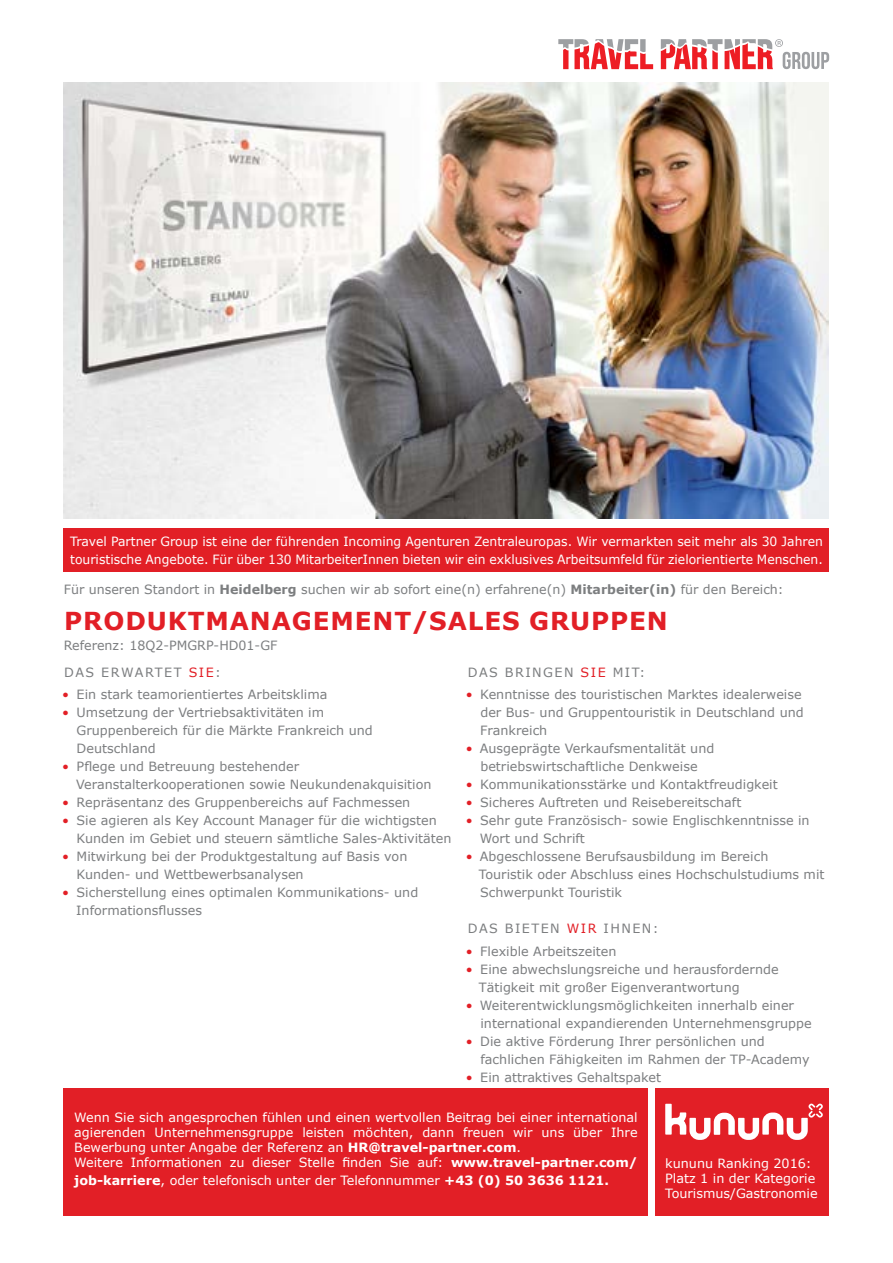
<style>
.page{position:relative;width:893px;height:1263px;background:#fff}
.page>*{position:absolute;margin:0;border:0;box-sizing:border-box;transform-origin:0 0}
.t1{font:700 24.75px "Verdana";letter-spacing:.035em;color:#e21f26}
.t2{font:12.75px/18px "Verdana";color:#7c7e80}
.t3{font:12.75px/15px "Verdana";color:#fff}
.t4{font:12.75px "Verdana";letter-spacing:.115em;color:#7c7e80}
.s1{font-weight:700}
.s2{color:#e21f26}
</style>
<div class="page">
<svg style="left:558px;top:39px;width:271px;height:30px"></svg>
<div style="left:64px;top:528px;width:765px;height:44px;background:#e21f26"></div>
<div style="left:64px;top:1088px;width:584px;height:127px;background:#e21f26"></div>
<div style="left:655px;top:1088px;width:174px;height:127px;background:#e21f26"></div>
<svg style="left:665px;top:1103px;width:158px;height:37px"></svg>
<img style="left:64px;top:83px;width:765px;height:435px">
<p class="t3" style="left:70px;top:532px;width:754px;line-height:18px">Travel Partner Group ist eine der führenden Incoming Agenturen Zentraleuropas. Wir vermarkten seit mehr als 30 Jahren touristische Angebote. Für über 130 MitarbeiterInnen bieten wir ein exklusives Arbeitsumfeld für zielorientierte Menschen.</p>
<p class="t2" style="left:64px;top:580px;width:721px">Für unseren Standort in <span class="s1">Heidelberg</span> suchen wir ab sofort eine(n) erfahrene(n) <span class="s1">Mitarbeiter(in)</span> für den Bereich:</p>
<h1 class="t1" style="left:64px;top:603px;width:605px">PRODUKTMANAGEMENT/SALES GRUPPEN</h1>
<p class="t4" style="left:64px;top:664px;width:158px">DAS ERWARTET <span class="s2">SIE</span>:</p>
<p class="t2" style="left:62px;top:685px;width:267px"><span class="s2">•</span> Ein stark teamorientiertes Arbeitsklima</p>
<p class="t2" style="left:77px;top:703px;width:298px;text-indent:-14px"><span class="s2">•</span> Umsetzung der Vertriebsaktivitäten im<br>Gruppenbereich für die Märkte Frankreich und<br>Deutschland</p>
<p class="t2" style="left:76px;top:757px;width:357px;text-indent:-14px"><span class="s2">•</span> Pflege und Betreuung bestehender<br>Veranstalterkooperationen sowie Neukundenakquisition</p>
<p class="t2" style="left:62px;top:793px;width:350px"><span class="s2">•</span> Repräsentanz des Gruppenbereichs auf Fachmessen</p>
<p class="t2" style="left:77px;top:811px;width:376px;text-indent:-14px"><span class="s2">•</span> Sie agieren als Key Account Manager für die wichtigsten<br>Kunden im Gebiet und steuern sämtliche Sales-Aktivitäten</p>
<p class="t2" style="left:77px;top:847px;width:332px;text-indent:-14px"><span class="s2">•</span> Mitwirkung bei der Produktgestaltung auf Basis von<br>Kunden- und Wettbewerbsanalysen</p>
<p class="t2" style="left:76px;top:883px;width:344px;text-indent:-14px"><span class="s2">•</span> Sicherstellung eines optimalen Kommunikations- und<br>Informationsflusses</p>
<p class="t2" style="left:64px;top:636px;width:215px">Referenz: 18Q2-PMGRP-HD01-GF</p>
<p class="t4" style="left:468px;top:664px;width:179px">DAS BRINGEN <span class="s2">SIE</span> MIT:</p>
<p class="t2" style="left:480px;top:685px;width:325px;text-indent:-14px"><span class="s2">•</span> Kenntnisse des touristischen Marktes idealerweise der Bus- und Gruppentouristik in Deutschland und<br>Frankreich</p>
<p class="t2" style="left:466px;top:739px;width:250px;text-align:center"><span class="s2">•</span> Ausgeprägte Verkaufsmentalität und betriebswirtschaftliche Denkweise</p>
<p class="t2" style="left:466px;top:775px;width:313px"><span class="s2">•</span> Kommunikationsstärke und Kontaktfreudigkeit</p>
<p class="t2" style="left:466px;top:793px;width:277px"><span class="s2">•</span> Sicheres Auftreten und Reisebereitschaft</p>
<p class="t2" style="left:480px;top:811px;width:331px;text-indent:-14px"><span class="s2">•</span> Sehr gute Französisch- sowie Englischkenntnisse in<br>Wort und Schrift</p>
<p class="t2" style="left:479px;top:847px;width:347px;text-indent:-13px"><span class="s2">•</span> Abgeschlossene Berufsausbildung im Bereich<br>Touristik oder Abschluss eines Hochschulstudiums mit<br>Schwerpunkt Touristik</p>
<p class="t4" style="left:468px;top:920px;width:192px">DAS BIETEN <span class="s2">WIR</span> IHNEN:</p>
<p class="t2" style="left:466px;top:942px;width:152px"><span class="s2">•</span> Flexible Arbeitszeiten</p>
<p class="t2" style="left:479px;top:960px;width:301px;text-indent:-13px"><span class="s2">•</span> Eine abwechslungsreiche und herausfordernde<br>Tätigkeit mit großer Eigenverantwortung</p>
<p class="t2" style="left:480px;top:996px;width:333px;text-indent:-15px"><span class="s2">•</span> Weiterentwicklungsmöglichkeiten innerhalb einer international expandierenden Unternehmensgruppe</p>
<p class="t2" style="left:480px;top:1032px;width:331px;text-indent:-15px"><span class="s2">•</span> Die aktive Förderung Ihrer persönlichen und fachlichen Fähigkeiten im Rahmen der TP-Academy</p>
<p class="t2" style="left:466px;top:1068px;width:197px"><span class="s2">•</span> Ein attraktives Gehaltspaket</p>
<p class="t3" style="left:74px;top:1110px;width:565px">Wenn Sie sich angesprochen fühlen und einen wertvollen Beitrag bei einer international agierenden Unternehmensgruppe leisten möchten, dann freuen wir uns über Ihre Bewerbung unter Angabe der Referenz an <span class="s1">HR@travel-partner.com</span>.<br>Weitere Informationen zu dieser Stelle finden Sie auf: <span class="s1">www.travel-partner.com/</span></p>
<p class="t3" style="left:74px;top:1173px;width:536px"><span class="s1">job-karriere</span>, oder telefonisch unter der Telefonnummer <span class="s1">+43 (0) 50 3636 1121.</span></p>
<p class="t3" style="left:665px;top:1156px;width:154px">kununu Ranking 2016:<br>Platz 1 in der Kategorie<br>Tourismus/Gastronomie</p>
</div>
